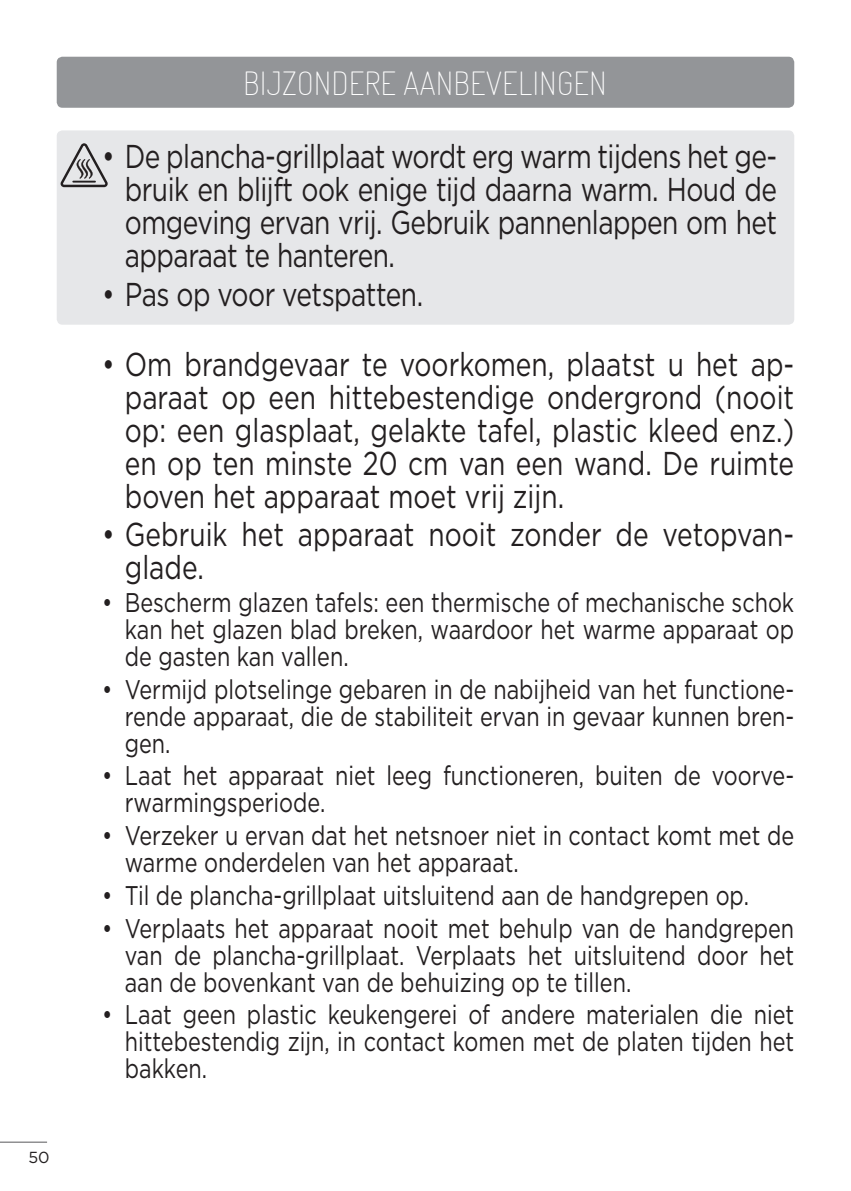
<style>
.page{position:relative;width:851px;height:1191px;background:#fff}
.page>*{position:absolute;margin:0;border:0;box-sizing:border-box;transform-origin:0 0}
.t1{font:33px/33px "Gotham HTF";letter-spacing:-.02em;color:#231f20;text-align:justify;scale:.8 1}
.t2{font:33px/33px "Gotham HTF";color:#231f20;scale:.8 1}
.t3{font:200 32px "Dosis";letter-spacing:.02em;color:#fff;scale:.95 1}
.t4{font:27px/27px "Gotham HTF";color:#231f20;text-align:justify;scale:.8 1}
.t5{font:16px "Gotham HTF";color:#231f20}
</style>
<div class="page">
<div style="left:57px;top:130px;width:737px;height:195px;background:#e6e7e9;border-radius:6px"></div>
<svg style="left:61px;top:143px;width:47px;height:44px"></svg>
<hr style="left:72px;top:181px;width:24px;height:2px;background:#231f20">
<div style="left:57px;top:57px;width:737px;height:51px;background:#939598;border-radius:6px"></div>
<hr style="left:0;top:1141px;width:47px;height:1px;background:#57585a">
<p class="t5" style="left:28px;top:1149px;width:23px">50</p>
<p class="t3" style="left:243px;top:62px;width:75px">BIJZONDE</p>
<p class="t3" style="left:365px;top:62px;width:127px">RE AANBEVELIN</p>
<p class="t3" style="left:557px;top:62px;width:34px">GEN</p>
<p class="t1" style="left:125px;top:140px;width:816px;text-indent:-23px">• De plancha-grillplaat wordt erg warm tijdens het ge&shy;bruik en blijft ook enige tijd daarna warm. Houd de omgeving ervan vrij. Gebruik pannenlappen om het apparaat te hanteren.</p>
<p class="t1" style="left:102px;top:277px;width:403px">• Pas op voor vetspatten.</p>
<p class="t1" style="left:125px;top:347px;width:838px;text-indent:-23px">• Om brandgevaar te voorkomen, plaatst u het ap&shy;paraat op een hittebestendige ondergrond (nooit op: een glasplaat, gelakte tafel, plastic kleed enz.) en op ten minste 20 cm van een wand. De ruimte boven het apparaat moet vrij zijn.</p>
<p class="t2" style="left:125px;top:518px;width:838px;text-indent:-23px">• Gebruik het apparaat nooit zonder de vetopvan&shy;glade.</p>
<p class="t4" style="left:125px;top:588px;width:838px;text-indent:-23px">• Bescherm glazen tafels: een thermische of mechanische schok kan het glazen blad breken, waardoor het warme apparaat op de gasten kan vallen.</p>
<p class="t4" style="left:125px;top:675px;width:838px;text-indent:-23px">• Vermijd plotselinge gebaren in de nabijheid van het functione&shy;rende apparaat, die de stabiliteit ervan in gevaar kunnen bren&shy;gen.</p>
<p class="t4" style="left:125px;top:762px;width:838px;text-indent:-23px">• Laat het apparaat niet leeg functioneren, buiten de voorve&shy;rwarmingsperiode.</p>
<p class="t4" style="left:125px;top:821px;width:838px;text-indent:-23px">• Verzeker u ervan dat het netsnoer niet in contact komt met de warme onderdelen van het apparaat.</p>
<p class="t4" style="left:102px;top:881px;width:810px">• Til de plancha-grillplaat uitsluitend aan de handgrepen op.</p>
<p class="t4" style="left:125px;top:914px;width:838px;text-indent:-23px">• Verplaats het apparaat nooit met behulp van de handgrepen van de plancha-grillplaat. Verplaats het uitsluitend door het aan de bovenkant van de behuizing op te tillen.</p>
<p class="t4" style="left:125px;top:1000px;width:838px;text-indent:-23px">• Laat geen plastic keukengerei of andere materialen die niet hittebestendig zijn, in contact komen met de platen tijden het bakken.</p>
</div>
